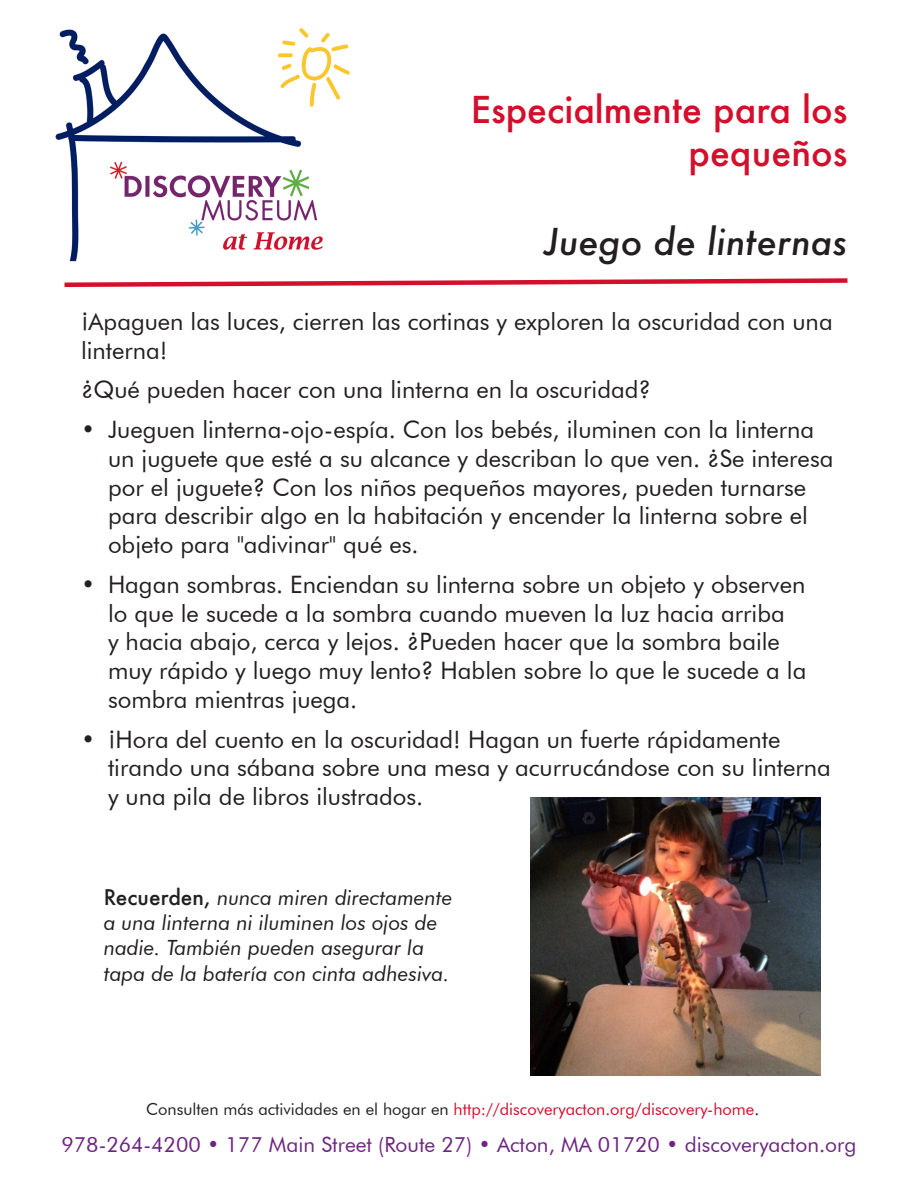
<style>
.page{position:relative;width:918px;height:1188px;background:#fff}
.page>*{position:absolute;margin:0;border:0;box-sizing:border-box;transform-origin:0 0}
.t1{font:500 36px/43.2px "Futura";color:#d40f2c;text-align:right}
.t2{font:italic 500 36px "Futura";color:#231f20}
.t3{font:24px/28.8px "Futura BT";color:#231f20}
.t4{font:italic 21px/25.2px "Futura BT";color:#231f20}
.t5{font:21px "Futura BT";color:#6e2581}
.t6{font:16.5px "Futura BT";color:#d40f2c}
.s1{font-family:"Futura";font-weight:500;font-style:normal}
.s2{color:#231f20}
</style>
<div class="page">
<img style="left:55px;top:28px;width:295px;height:234px">
<svg style="left:64px;top:278px;width:784px;height:9px"></svg>
<img style="left:531px;top:797px;width:289px;height:279px">
<p class="t1" style="left:471px;top:87px;width:378px">Especialmente para los pequeños</p>
<p class="t2" style="left:543px;top:217px;width:305px">Juego de linternas</p>
<p class="t3" style="left:81px;top:307px;width:753px">¡Apaguen las luces, cierren las cortinas y exploren la oscuridad con una linterna!</p>
<p class="t3" style="left:81px;top:375px;width:571px">¿Qué pueden hacer con una linterna en la oscuridad?</p>
<p class="t3" style="left:108px;top:415px;width:727px;text-indent:-27px">• Jueguen linterna-ojo-espía. Con los bebés, iluminen con la linterna un juguete que esté a su alcance y describan lo que ven. ¿Se interesa por el juguete? Con los niños pequeños mayores, pueden turnarse para describir algo en la habitación y encender la linterna sobre el objeto para "adivinar" qué es.</p>
<p class="t3" style="left:108px;top:570px;width:700px;text-indent:-27px">• Hagan sombras. Enciendan su linterna sobre un objeto y observen lo que le sucede a la sombra cuando mueven la luz hacia arriba<br>y hacia abajo, cerca y lejos. ¿Pueden hacer que la sombra baile muy rápido y luego muy lento? Hablen sobre lo que le sucede a la sombra mientras juega.</p>
<p class="t3" style="left:108px;top:724px;width:724px;text-indent:-27px">• ¡Hora del cuento en la oscuridad! Hagan un fuerte rápidamente tirando una sábana sobre una mesa y acurrucándose con su linterna y una pila de libros ilustrados.</p>
<p class="t4" style="left:104px;top:885px;width:350px"><span class="s1">Recuerden,</span> nunca miren directamente a una linterna ni iluminen los ojos de nadie. También pueden asegurar la tapa de la batería con cinta adhesiva.</p>
<p class="t6" style="left:146px;top:1099px;width:614px"><span class="s2">Consulten más actividades en el hogar en</span> http://discoveryacton.org/discovery-home<span class="s2">.</span></p>
<p class="t5" style="left:62px;top:1131px;width:797px">978-264-4200 • 177 Main Street (Route 27) • Acton, MA 01720 • discoveryacton.org</p>
</div>
